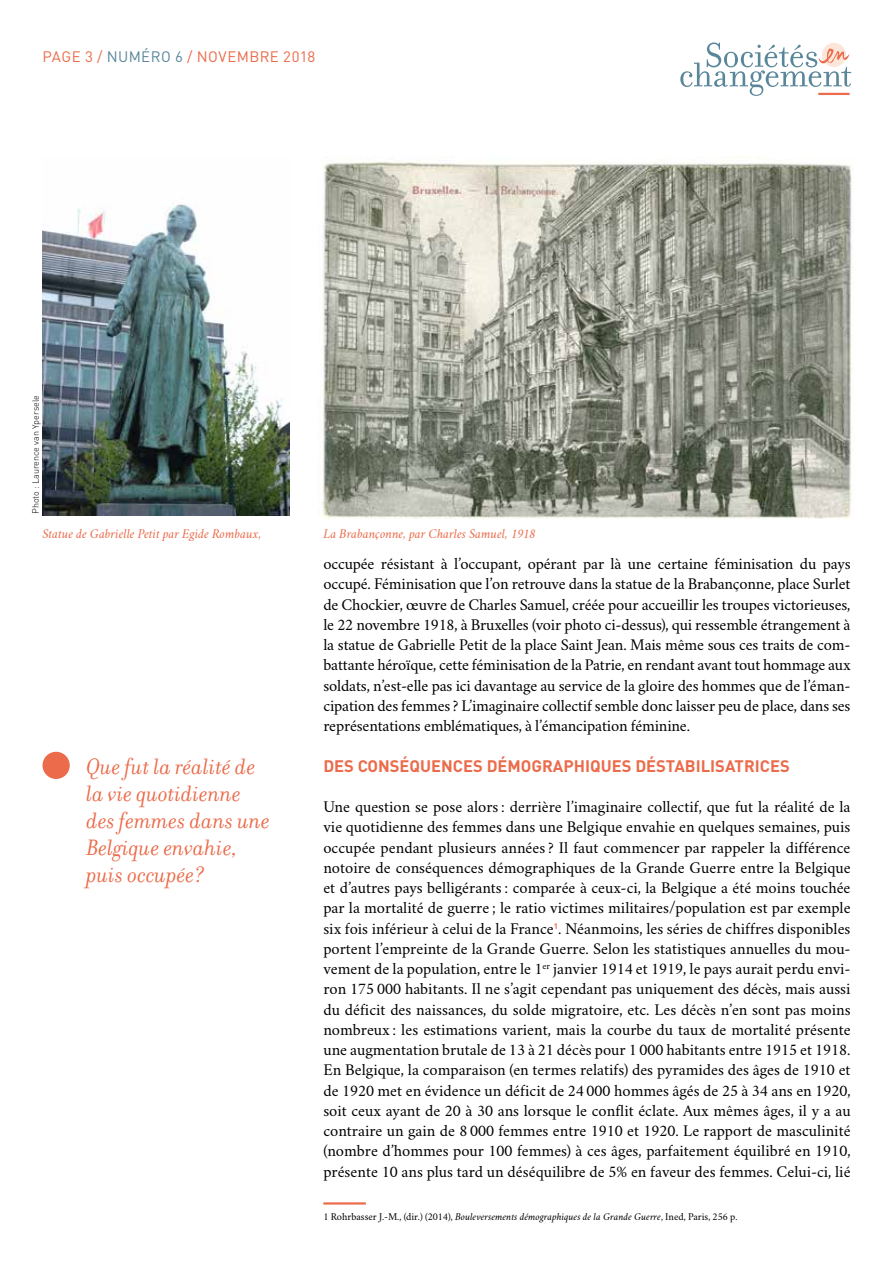
<style>
.page{position:relative;width:893px;height:1263px;background:#fff}
.page>*{position:absolute;margin:0;border:0;box-sizing:border-box;transform-origin:0 0}
.t1{font:italic 24px/27px "Filosofia OT";color:#eb6b4a}
.t2{font:16.5px/20.2px "Crimson";letter-spacing:-.01em;color:#000;text-align:justify}
.t3{font:700 16.5px "DIN";color:#eb6b4a}
.t4{font:15px "DIN";letter-spacing:.025em;color:#eb6b4a}
.t5{font:italic 13.5px "Crimson";color:#eb6b4a}
.t6{font:10.5px "Crimson";color:#000}
.t7{font:300 9px "DIN";color:#000}
.s1{color:#5a869a}
.s2{font-style:italic}
</style>
<div class="page">
<hr style="left:323px;top:1202px;width:43px;height:2px;background:#eb6b4a">
<svg style="left:680px;top:43px;width:171px;height:53px"></svg>
<div style="left:43px;top:752px;width:27px;height:27px;background:#eb6b4a;border-radius:50%"></div>
<img style="left:43px;top:204px;width:246px;height:311px">
<img style="left:322px;top:156px;width:531px;height:363px">
<p class="t4" style="left:43px;top:48px;width:274px">PAGE 3 / <span class="s1">NUMÉRO 6</span> / NOVEMBRE 2018</p>
<p class="t7" style="left:30px;top:514px;width:120px;rotate:-90deg">Photo : Laurence van Ypersele</p>
<p class="t5" style="left:43px;top:525px;width:220px">Statue de Gabrielle Petit par Egide Rombaux,</p>
<p class="t5" style="left:323px;top:525px;width:213px">La Brabançonne, par Charles Samuel, 1918</p>
<h1 class="t1" style="left:86px;top:753px;width:185px">Que fut la réalité de la vie quotidienne des femmes dans une<br>Belgique envahie, puis occupée?</h1>
<p class="t2" style="left:323px;top:551px;width:529px">occupée résistant à l’occupant, opérant par là une certaine féminisation du pays occupé. Féminisation que l’on retrouve dans la statue de la Brabançonne, place Surlet de Chockier, œuvre de Charles Samuel, créée pour accueillir les troupes victorieuses, le 22 novembre 1918, à Bruxelles (voir photo ci-dessus), qui ressemble étrangement à la statue de Gabrielle Petit de la place Saint Jean. Mais même sous ces traits de com&shy;battante héroïque, cette féminisation de la Patrie, en rendant avant tout hommage aux soldats, n’est-elle pas ici davantage au service de la gloire des hommes que de l’éman&shy;cipation des femmes ? L’imaginaire collectif semble donc laisser peu de place, dans ses représentations emblématiques, à l’émancipation féminine.</p>
<p class="t3" style="left:323px;top:754px;width:468px">DES CONSÉQUENCES DÉMOGRAPHIQUES DÉSTABILISATRICES</p>
<p class="t2" style="left:323px;top:794px;width:529px">Une question se pose alors : derrière l’imaginaire collectif, que fut la réalité de la vie quotidienne des femmes dans une Belgique envahie en quelques semaines, puis occupée pendant plusieurs années ? Il faut commencer par rappeler la différence notoire de conséquences démographiques de la Grande Guerre entre la Belgique et d’autres pays belligérants : comparée à ceux-ci, la Belgique a été moins touchée par la mortalité de guerre ; le ratio victimes militaires/population est par exemple six fois inférieur à celui de la France<sup>1</sup>. Néanmoins, les séries de chiffres disponibles portent l’empreinte de la Grande Guerre. Selon les statistiques annuelles du mou&shy;vement de la population, entre le 1<sup>er</sup> janvier 1914 et 1919, le pays aurait perdu envi&shy;ron 175 000 habitants. Il ne s’agit cependant pas uniquement des décès, mais aussi du déficit des naissances, du solde migratoire, etc. Les décès n’en sont pas moins nombreux : les estimations varient, mais la courbe du taux de mortalité présente une augmentation brutale de 13 à 21 décès pour 1 000 habitants entre 1915 et 1918.<br>En Belgique, la comparaison (en termes relatifs) des pyramides des âges de 1910 et de 1920 met en évidence un déficit de 24 000 hommes âgés de 25 à 34 ans en 1920, soit ceux ayant de 20 à 30 ans lorsque le conflit éclate. Aux mêmes âges, il y a au contraire un gain de 8 000 femmes entre 1910 et 1920. Le rapport de masculinité (nombre d’hommes pour 100 femmes) à ces âges, parfaitement équilibré en 1910, présente 10 ans plus tard un déséquilibre de 5% en faveur des femmes. Celui-ci, lié</p>
<p class="t6" style="left:323px;top:1209px;width:416px">1 Rohrbasser J.-M., (dir.) (2014), <span class="s2">Bouleversements démographiques de la Grande Guerre</span>, Ined, Paris, 256 p.</p>
</div>
